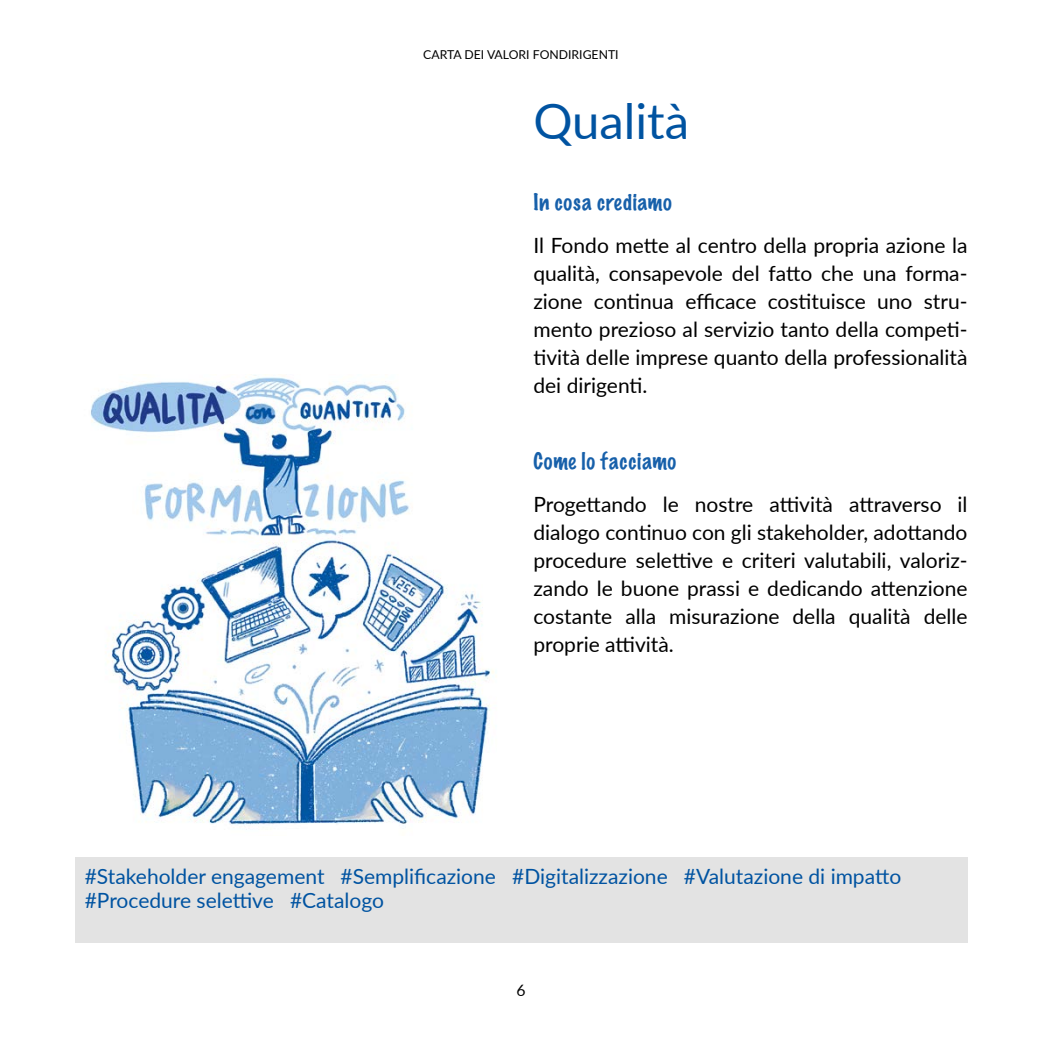
<style>
.page{position:relative;width:1042px;height:1042px;background:#fff}
.page>*{position:absolute;margin:0;border:0;box-sizing:border-box;transform-origin:0 0}
.t1{font:49px "Lato";color:#0053a1}
.t2{font:21px/28px "Lato";color:#000;text-align:justify}
.t3{font:21px/24.5px "Lato";color:#0053a1}
.t4{font:100 21px "Marker Felt";letter-spacing:.035em;color:#1760aa}
.t5{font:15.75px "Lato";color:#000}
.t6{font:12.25px "Lato";color:#000}
</style>
<div class="page">
<img style="left:90px;top:375px;width:404px;height:455px">
<div style="left:75px;top:857px;width:892px;height:86px;background:#e3e3e3"></div>
<p class="t6" style="left:423px;top:46px;width:197px">CARTA DEI VALORI FONDIRIGENTI</p>
<h1 class="t1" style="left:533px;top:86px;width:157px">Qualità</h1>
<p class="t4" style="left:533px;top:186px;width:140px">In cosa crediamo</p>
<p class="t2" style="left:533px;top:231px;width:436px">Il Fondo mette al centro della propria azione la qualità, consapevole del fatto che una forma&shy;zione continua efficace costituisce uno stru&shy;mento prezioso al servizio tanto della competi&shy;tività delle imprese quanto della professionalità dei dirigenti.</p>
<p class="t4" style="left:533px;top:444px;width:144px">Come lo facciamo</p>
<p class="t2" style="left:533px;top:489px;width:436px">Progettando le nostre attività attraverso il dialogo continuo con gli stakeholder, adottando procedure selettive e criteri valutabili, valoriz&shy;zando le buone prassi e dedicando attenzione costante alla misurazione della qualità delle proprie attività.</p>
<p class="t3" style="left:85px;top:863px;width:818px">#Stakeholder engagement #Semplificazione #Digitalizzazione #Valutazione di impatto #Procedure selettive #Catalogo</p>
<p class="t5" style="left:516px;top:979px;width:11px">6</p>
</div>
